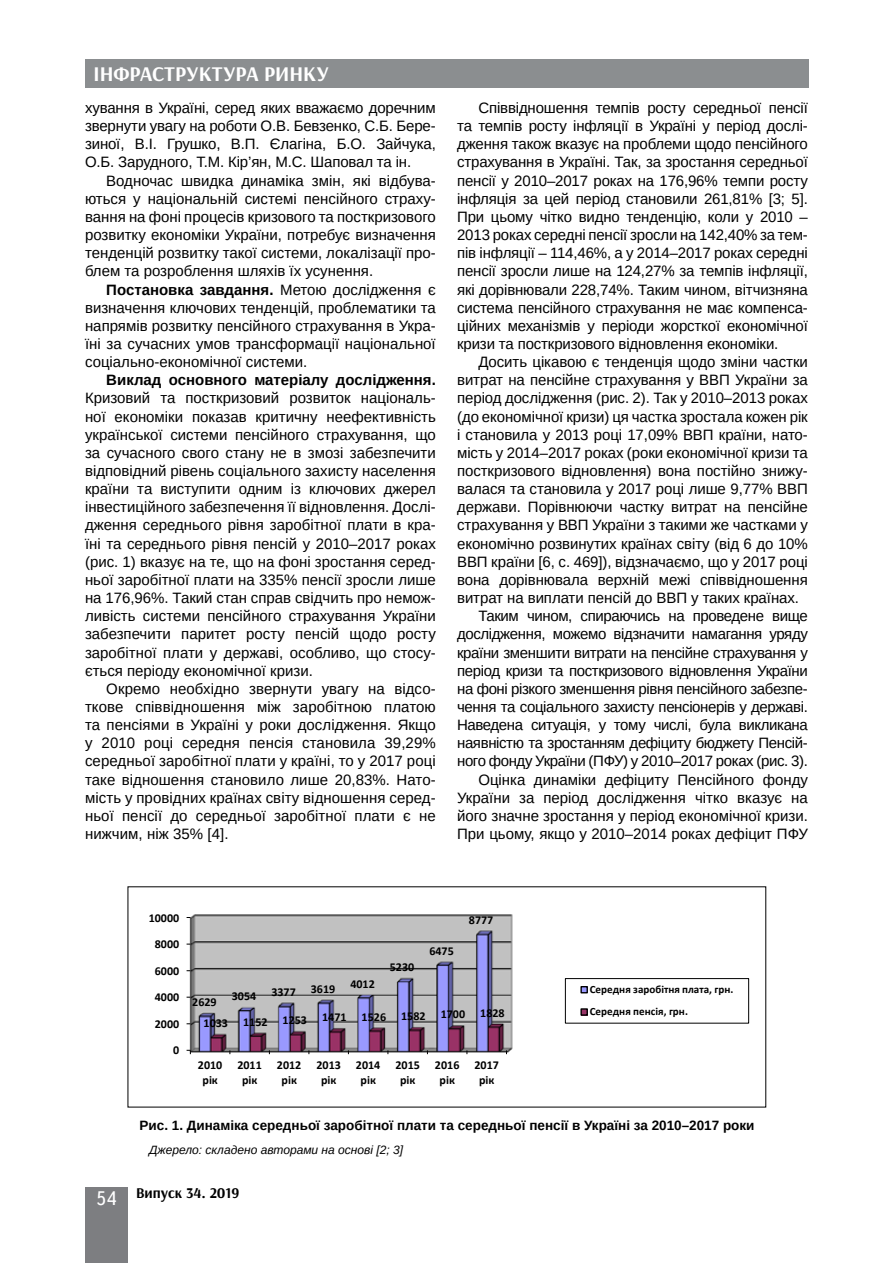
<style>
.page{position:relative;width:893px;height:1263px;background:#fff}
.page>*{position:absolute;margin:0;border:0;box-sizing:border-box;transform-origin:0 0}
.t1{font:700 21px "Arsenal";color:#fff}
.t2{font:15px/18.1px "Arimo";letter-spacing:-.005em;color:#000;text-align:justify}
.t3{font:15px "Arimo";letter-spacing:-.025em;color:#000}
.t4{font:700 15px "Arimo";color:#000}
.t5{font:700 15px "Arsenal";color:#000}
.t6{font:700 13.5px "Arimo";color:#000}
.t7{font:700 12px/14.7px "Calibri";color:#000;text-align:center}
.t8{font:italic 12px "Arimo";color:#000}
.t9{font:700 11.1px/22.4px "Calibri";color:#000}
.s1{font-weight:700}
.s2{font-family:"Ukrainian Text";font-weight:400;font-size:19.5px;color:#fff}
</style>
<div class="page">
<div style="left:85px;top:59px;width:723px;height:29px;background:#8b8e90"></div>
<div style="left:85px;top:1186px;width:43px;height:76px;background:#7d7e81"></div>
<img style="left:188px;top:914px;width:325px;height:138px">
<div style="left:565px;top:978px;width:184px;height:45px;border:1px solid #000"></div>
<svg style="left:582px;top:988px;width:4px;height:3px"></svg>
<div style="left:580px;top:986px;width:8px;height:7px;border:1px solid #000"></div>
<svg style="left:582px;top:1010px;width:4px;height:4px"></svg>
<div style="left:580px;top:1008px;width:8px;height:8px;border:1px solid #000"></div>
<h1 class="t1" style="left:94px;top:61px;width:237px">ІНФРАСТРУКТУРА РИНКУ</h1>
<p class="t2" style="left:85px;top:99px;width:352px">хування в Україні, серед яких вважаємо доречним звернути увагу на роботи О.В. Бевзенко, С.Б. Бере&shy;зиної, В.І. Грушко, В.П. Єлагіна, Б.О. Зайчука, О.Б. Зарудного, Т.М. Кір’ян, М.С. Шаповал та ін.</p>
<p class="t2" style="left:85px;top:171px;width:352px;text-indent:21px">Водночас швидка динаміка змін, які відбува&shy;ються у національній системі пенсійного страху&shy;вання на фоні процесів кризового та посткризового розвитку економіки України, потребує визначення тенденцій розвитку такої системи, локалізації про&shy;блем та розроблення шляхів їх усунення.</p>
<p class="t2" style="left:85px;top:280px;width:352px;text-indent:21px"><span class="s1">Постановка завдання.</span> Метою дослідження є визначення ключових тенденцій, проблематики та напрямів розвитку пенсійного страхування в Укра&shy;їні за сучасних умов трансформації національної соціально-економічної системи.</p>
<p class="t4" style="left:106px;top:370px;width:331px">Виклад основного матеріалу дослідження.</p>
<p class="t2" style="left:85px;top:389px;width:352px">Кризовий та посткризовий розвиток національ&shy;ної економіки показав критичну неефективність української системи пенсійного страхування, що за сучасного свого стану не в змозі забезпечити відповідний рівень соціального захисту населення країни та виступити одним із ключових джерел інвестиційного забезпечення її відновлення. Дослі&shy;дження середнього рівня заробітної плати в кра&shy;їні та середнього рівня пенсій у 2010–2017 роках (рис. 1) вказує на те, що на фоні зростання серед&shy;ньої заробітної плати на 335% пенсії зросли лише на 176,96%. Такий стан справ свідчить про немож&shy;ливість системи пенсійного страхування України забезпечити паритет росту пенсій щодо росту заробітної плати у державі, особливо, що стосу&shy;ється періоду економічної кризи.</p>
<p class="t2" style="left:85px;top:680px;width:352px;text-indent:21px">Окремо необхідно звернути увагу на відсо&shy;ткове співвідношення між заробітною платою та пенсіями в Україні у роки дослідження. Якщо у 2010 році середня пенсія становила 39,29% середньої заробітної плати у країні, то у 2017 році таке відношення становило лише 20,83%. Нато&shy;мість у провідних країнах світу відношення серед&shy;ньої пенсії до середньої заробітної плати є не нижчим, ніж 35% [4].</p>
<p class="t2" style="left:457px;top:99px;width:352px;text-indent:21px">Співвідношення темпів росту середньої пенсії та темпів росту інфляції в Україні у період дослі&shy;дження також вказує на проблеми щодо пенсійного страхування в Україні. Так, за зростання середньої пенсії у 2010–2017 роках на 176,96% темпи росту інфляція за цей період становили 261,81% [3; 5].<br>При цьому чітко видно тенденцію, коли у 2010 – 2013 роках середні пенсії зросли на 142,40% за тем&shy;пів інфляції – 114,46%, а у 2014–2017 роках середні пенсії зросли лише на 124,27% за темпів інфляції, які дорівнювали 228,74%. Таким чином, вітчизняна система пенсійного страхування не має компенса&shy;ційних механізмів у періоди жорсткої економічної кризи та посткризового відновлення економіки.</p>
<p class="t2" style="left:478px;top:353px;width:331px">Досить цікавою є тенденція щодо зміни частки</p>
<p class="t2" style="left:457px;top:371px;width:352px">витрат на пенсійне страхування у ВВП України за</p>
<p class="t2" style="left:457px;top:389px;width:352px">період дослідження (рис. 2). Так у 2010–2013 роках</p>
<p class="t2" style="left:457px;top:407px;width:352px">(до економічної кризи) ця частка зростала кожен рік</p>
<p class="t2" style="left:457px;top:426px;width:352px">і становила у 2013 році 17,09% ВВП країни, нато-</p>
<p class="t2" style="left:457px;top:444px;width:352px">мість у 2014–2017 роках (роки економічної кризи та</p>
<p class="t2" style="left:457px;top:462px;width:352px">посткризового відновлення) вона постійно знижу-</p>
<p class="t2" style="left:457px;top:480px;width:352px">валася та становила у 2017 році лише 9,77% ВВП</p>
<p class="t2" style="left:457px;top:498px;width:352px">держави. Порівнюючи частку витрат на пенсійне</p>
<p class="t2" style="left:457px;top:516px;width:352px">страхування у ВВП України з такими же частками у</p>
<p class="t2" style="left:457px;top:534px;width:352px">економічно розвинутих країнах світу (від 6 до 10%</p>
<p class="t2" style="left:457px;top:553px;width:352px">ВВП країни [6, с. 469]), відзначаємо, що у 2017 році</p>
<p class="t2" style="left:457px;top:571px;width:352px">вона дорівнювала верхній межі співвідношення</p>
<p class="t2" style="left:457px;top:589px;width:343px">витрат на виплати пенсій до ВВП у таких країнах.</p>
<p class="t3" style="left:478px;top:606px;width:331px">Таким чином, спираючись на проведене вище</p>
<p class="t3" style="left:457px;top:625px;width:352px">дослідження, можемо відзначити намагання уряду</p>
<p class="t3" style="left:457px;top:643px;width:352px">країни зменшити витрати на пенсійне страхування у</p>
<p class="t3" style="left:457px;top:661px;width:352px">період кризи та посткризового відновлення України</p>
<p class="t3" style="left:457px;top:679px;width:352px">на фоні різкого зменшення рівня пенсійного забезпе-</p>
<p class="t3" style="left:457px;top:697px;width:352px">чення та соціального захисту пенсіонерів у державі.</p>
<p class="t3" style="left:457px;top:715px;width:352px">Наведена ситуація, у тому числі, була викликана</p>
<p class="t3" style="left:457px;top:734px;width:352px">наявністю та зростанням дефіциту бюджету Пенсій-</p>
<p class="t3" style="left:457px;top:752px;width:352px">ного фонду України (ПФУ) у 2010–2017 роках (рис. 3).</p>
<p class="t2" style="left:478px;top:770px;width:331px">Оцінка динаміки дефіциту Пенсійного фонду</p>
<p class="t2" style="left:457px;top:789px;width:352px">України за період дослідження чітко вказує на</p>
<p class="t2" style="left:457px;top:807px;width:352px">його значне зростання у період економічної кризи.</p>
<p class="t2" style="left:457px;top:825px;width:352px">При цьому, якщо у 2010–2014 роках дефіцит ПФУ</p>
<p class="t7" style="left:149px;top:910px;width:32px">10000</p>
<p class="t7" style="left:469px;top:913px;width:26px">8777</p>
<p class="t7" style="left:155px;top:937px;width:26px">8000</p>
<p class="t7" style="left:155px;top:963px;width:26px">6000</p>
<p class="t7" style="left:155px;top:990px;width:26px">4000</p>
<p class="t7" style="left:155px;top:1016px;width:26px">2000</p>
<p class="t7" style="left:173px;top:1043px;width:8px">0</p>
<p class="t7" style="left:192px;top:994px;width:26px">2629</p>
<p class="t7" style="left:232px;top:983px;width:145px">3054 3377 3619 4012</p>
<p class="t7" style="left:390px;top:960px;width:26px">5230</p>
<p class="t7" style="left:429px;top:943px;width:26px">6475</p>
<p class="t7" style="left:204px;top:1009px;width:303px">1033 1152 1253 1471 1526 1582 1700 1828</p>
<p class="t7" style="left:198px;top:1058px;width:26px">2010 рік</p>
<p class="t7" style="left:237px;top:1058px;width:26px">2011 рік</p>
<p class="t7" style="left:277px;top:1058px;width:26px">2012 рік</p>
<p class="t7" style="left:316px;top:1058px;width:26px">2013 рік</p>
<p class="t7" style="left:356px;top:1058px;width:26px">2014 рік</p>
<p class="t7" style="left:395px;top:1058px;width:26px">2015 рік</p>
<p class="t7" style="left:435px;top:1058px;width:26px">2016 рік</p>
<p class="t7" style="left:474px;top:1058px;width:26px">2017 рік</p>
<p class="t9" style="left:590px;top:978px;width:145px">Середня заробітня плата, грн.<br>Середня пенсія, грн.</p>
<p class="t6" style="left:140px;top:1116px;width:616px">Рис. 1. Динаміка середньої заробітної плати та середньої пенсії в Україні за 2010–2017 роки</p>
<p class="t8" style="left:149px;top:1141px;width:255px">Джерело: складено авторами на основі [2; 3]</p>
<p class="t5" style="left:96px;top:1183px;width:145px"><span class="s2">54</span> Випуск 34. 2019</p>
</div>
